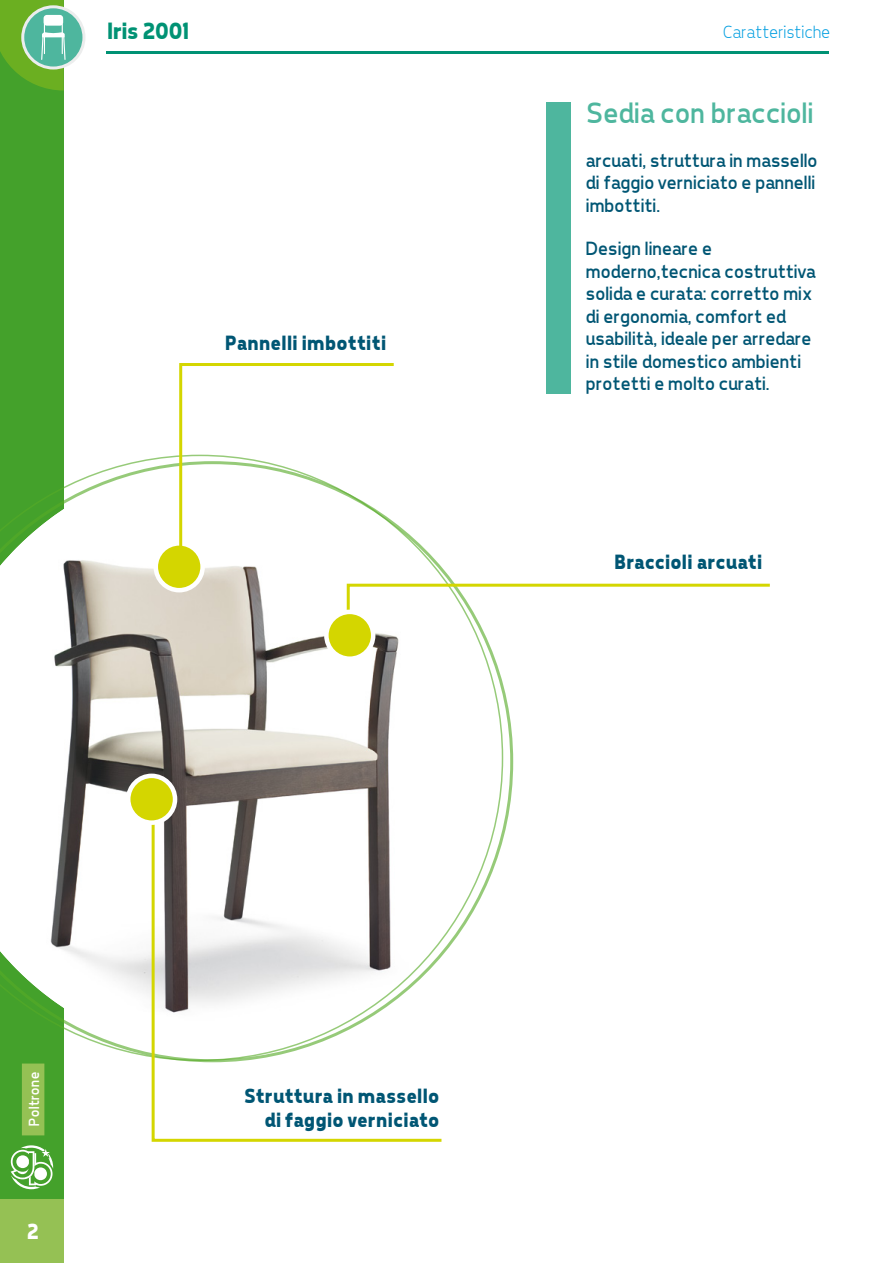
<style>
.page{position:relative;width:893px;height:1263px;background:#fff}
.page>*{position:absolute;margin:0;border:0;box-sizing:border-box;transform-origin:0 0}
.t1{font:30px "Tepeno Sans";color:#4eb69e}
.t2{font:700 24px "Tepeno Sans";letter-spacing:-.02em;color:#009274}
.t3{font:700 22.5px "Tepeno Sans";color:#fff}
.t4{font:700 21px/24px "Tepeno Sans";letter-spacing:.01em;color:#005674;text-align:right}
.t5{font:19.5px/22.5px "Tepeno Sans";color:#005674;text-align:justify}
.t6{font:300 18px "Tepeno Sans";color:#009ee0}
.t7{font:15px "Tepeno Sans";letter-spacing:.015em;color:#fff}
</style>
<div class="page">
<hr style="left:106px;top:51px;width:723px;height:2px;background:#009274">
<div style="left:0;top:0;width:64px;height:1263px;background:#44a12b"></div>
<div style="left:0;top:1199px;width:64px;height:64px;background:#95c154"></div>
<svg style="left:11px;top:1145px;width:42px;height:44px"></svg>
<div style="left:23px;top:7px;width:61px;height:61px;background:#4eb69e;border-radius:50%"></div>
<div style="left:21px;top:5px;width:64px;height:65px;border:3px solid #eceded;border-radius:50%"></div>
<svg style="left:0;top:455px;width:503px;height:602px"></svg>
<div style="left:22px;top:1063px;width:22px;height:72px;background:#95c154"></div>
<svg style="left:0;top:0;width:66px;height:91px"></svg>
<div style="left:156px;top:543px;width:47px;height:47px;background:#d4d600;border-radius:50%"></div>
<div style="left:154px;top:541px;width:51px;height:51px;border:4px solid #fff;border-radius:50%"></div>
<svg style="left:150px;top:796px;width:294px;height:346px"></svg>
<svg style="left:345px;top:582px;width:425px;height:60px"></svg>
<svg style="left:178px;top:363px;width:219px;height:207px"></svg>
<div style="left:128px;top:776px;width:47px;height:47px;background:#d4d600;border-radius:50%"></div>
<div style="left:126px;top:774px;width:51px;height:51px;border:4px solid #fff;border-radius:50%"></div>
<div style="left:326px;top:612px;width:47px;height:47px;background:#d4d600;border-radius:50%"></div>
<div style="left:324px;top:610px;width:51px;height:51px;border:4px solid #fff;border-radius:50%"></div>
<div style="left:546px;top:102px;width:25px;height:292px;background:#4eb69e"></div>
<p class="t2" style="left:106px;top:17px;width:83px">Iris 2001</p>
<p class="t6" style="left:722px;top:21px;width:109px">Caratteristiche</p>
<p class="t4" style="left:224px;top:331px;width:162px">Pannelli imbottiti</p>
<h1 class="t1" style="left:585px;top:95px;width:228px">Sedia con braccioli</h1>
<p class="t5" style="left:585px;top:148px;width:233px">arcuati, struttura in massello di faggio verniciato e pannelli imbottiti.</p>
<p class="t5" style="left:585px;top:237px;width:231px;text-align:left">Design lineare e moderno,tecnica costruttiva solida e curata: corretto mix di ergonomia, comfort ed usabilità, ideale per arredare in stile domestico ambienti protetti e molto curati.</p>
<p class="t4" style="left:613px;top:549px;width:149px">Braccioli arcuati</p>
<p class="t7" style="left:25px;top:1127px;width:56px;rotate:-90deg">Poltrone</p>
<p class="t3" style="left:26px;top:1218px;width:14px">2</p>
<p class="t4" style="left:243px;top:1083px;width:197px">Struttura in massello di faggio verniciato</p>
</div>
